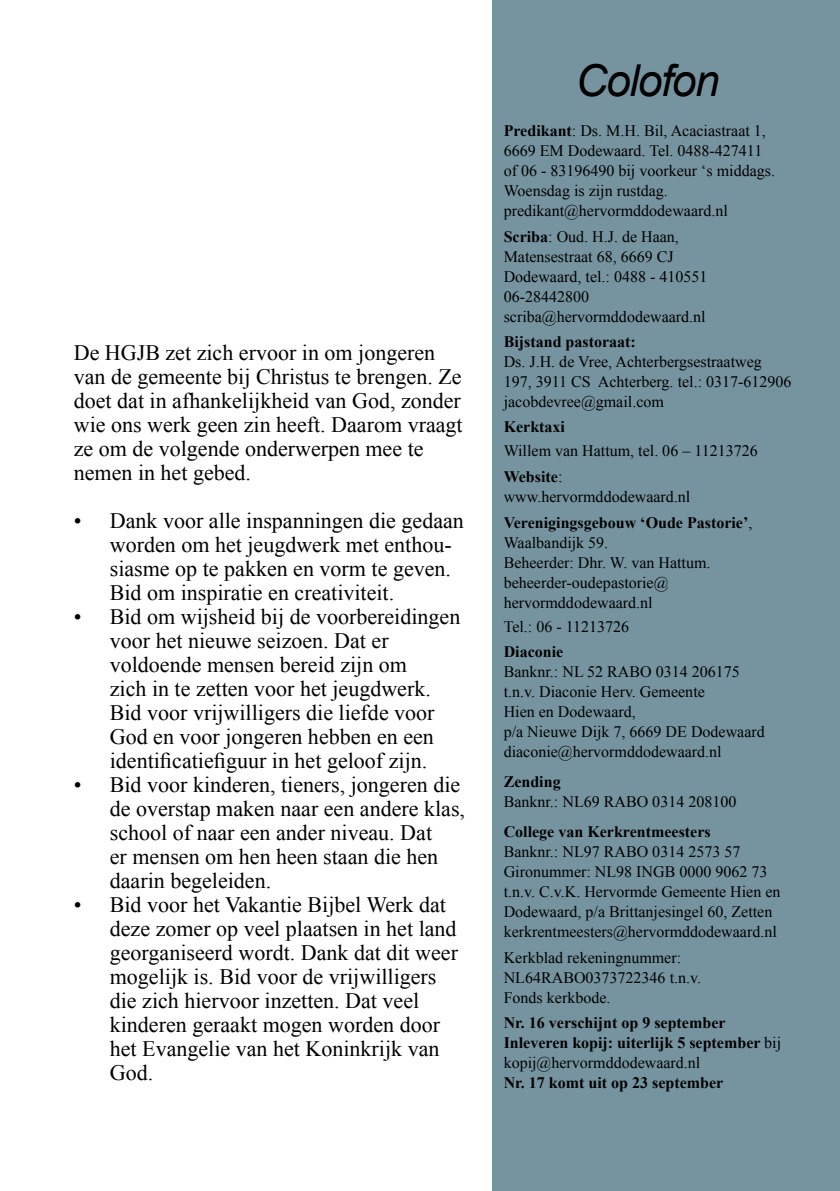
<style>
.page{position:relative;width:840px;height:1191px;background:#fff}
.page>*{position:absolute;margin:0;border:0;box-sizing:border-box;transform-origin:0 0}
.t1{font:italic 44px "Arial";letter-spacing:-.03em;color:#000}
.t2{font:22px/24px "Times New Roman";color:#000}
.t3{font:16px/20px "Times New Roman";color:#000}
.t4{font:700 16px/20px "Times New Roman";color:#000}
.s1{font-weight:700}
.s2{font-weight:400}
</style>
<div class="page">
<div style="left:492px;top:0;width:347px;height:1191px;background:#76949f"></div>
<p class="t2" style="left:74px;top:340px;width:390px">De HGJB zet zich ervoor in om jongeren van de gemeente bij Christus te brengen. Ze doet dat in afhankelijkheid van God, zonder wie ons werk geen zin heeft. Daarom vraagt ze om de volgende onderwerpen mee te nemen in het gebed.</p>
<p class="t2" style="left:110px;top:508px;width:355px;text-indent:-36px">• Dank voor alle inspanningen die gedaan worden om het jeugdwerk met enthou&shy;siasme op te pakken en vorm te geven.<br>Bid om inspiratie en creativiteit.</p>
<p class="t2" style="left:110px;top:604px;width:352px;text-indent:-36px">• Bid om wijsheid bij de voorbereidingen voor het nieuwe seizoen. Dat er voldoende mensen bereid zijn om<br>zich in te zetten voor het jeugdwerk.<br>Bid voor vrijwilligers die liefde voor God en voor jongeren hebben en een identificatiefiguur in het geloof zijn.</p>
<p class="t2" style="left:110px;top:772px;width:356px;text-indent:-36px">• Bid voor kinderen, tieners, jongeren die de overstap maken naar een andere klas, school of naar een ander niveau. Dat<br>er mensen om hen heen staan die hen daarin begeleiden.</p>
<p class="t2" style="left:110px;top:892px;width:349px;text-indent:-36px">• Bid voor het Vakantie Bijbel Werk dat deze zomer op veel plaatsen in het land georganiseerd wordt. Dank dat dit weer mogelijk is. Bid voor de vrijwilligers die zich hiervoor inzetten. Dat veel kinderen geraakt mogen worden door het Evangelie van het Koninkrijk van God.</p>
<h1 class="t1" style="left:575px;top:52px;width:145px">Colofon</h1>
<p class="t3" style="left:503px;top:120px;width:273px"><span class="s1">Predikant</span>: Ds. M.H. Bil, Acaciastraat 1, 6669 EM Dodewaard. Tel. 0488-427411 of 06 - 83196490 bij voorkeur ‘s middags.<br>Woensdag is zijn rustdag. predikant@hervormddodewaard.nl</p>
<p class="t3" style="left:503px;top:226px;width:205px"><span class="s1">Scriba</span>: Oud. H.J. de Haan,<br>Matensestraat 68, 6669 CJ<br>Dodewaard, tel.: 0488 - 410551<br>06-28442800 scriba@hervormddodewaard.nl</p>
<p class="t4" style="left:503px;top:332px;width:133px">Bijstand pastoraat:</p>
<p class="t3" style="left:503px;top:352px;width:289px">Ds. J.H. de Vree, Achterbergsestraatweg<br>197, 3911 CS Achterberg. tel.: 0317-612906 jacobdevree@gmail.com</p>
<p class="t4" style="left:503px;top:416px;width:63px">Kerktaxi</p>
<p class="t3" style="left:503px;top:438px;width:255px;line-height:25.6px">Willem van Hattum, tel. 06 – 11213726<br><span class="s1">Website</span>:</p>
<p class="t4" style="left:503px;top:483px;width:250px;line-height:25.6px"><span class="s2">www.hervormddodewaard.nl<br></span>Verenigingsgebouw ‘Oude Pastorie’<span class="s2">,</span></p>
<p class="t3" style="left:503px;top:532px;width:208px">Waalbandijk 59.<br>Beheerder: Dhr. W. van Hattum. beheerder-oudepastorie@ hervormddodewaard.nl</p>
<p class="t3" style="left:503px;top:616px;width:127px">Tel.: 06 - 11213726</p>
<p class="t4" style="left:503px;top:641px;width:61px">Diaconie</p>
<p class="t3" style="left:503px;top:662px;width:262px">Banknr.: NL 52 RABO 0314 206175 t.n.v. Diaconie Herv. Gemeente<br>Hien en Dodewaard,<br>p/a Nieuwe Dijk 7, 6669 DE Dodewaard diaconie@hervormddodewaard.nl</p>
<p class="t4" style="left:503px;top:771px;width:58px">Zending</p>
<p class="t3" style="left:503px;top:791px;width:234px">Banknr.: NL69 RABO 0314 208100</p>
<p class="t4" style="left:503px;top:821px;width:208px">College van Kerkrentmeesters</p>
<p class="t3" style="left:503px;top:841px;width:278px">Banknr.: NL97 RABO 0314 2573 57<br>Gironummer: NL98 INGB 0000 9062 73 t.n.v. C.v.K. Hervormde Gemeente Hien en Dodewaard, p/a Brittanjesingel 60, Zetten kerkrentmeesters@hervormddodewaard.nl</p>
<p class="t3" style="left:503px;top:947px;width:199px">Kerkblad rekeningnummer:<br>NL64RABO0373722346 t.n.v.<br>Fonds kerkbode.</p>
<p class="t4" style="left:503px;top:1012px;width:279px">Nr. 16 verschijnt op 9 september<br>Inleveren kopij: uiterlijk 5 september <span class="s2">bij kopij@hervormddodewaard.nl</span></p>
<p class="t4" style="left:503px;top:1072px;width:221px">Nr. 17 komt uit op 23 september</p>
</div>
